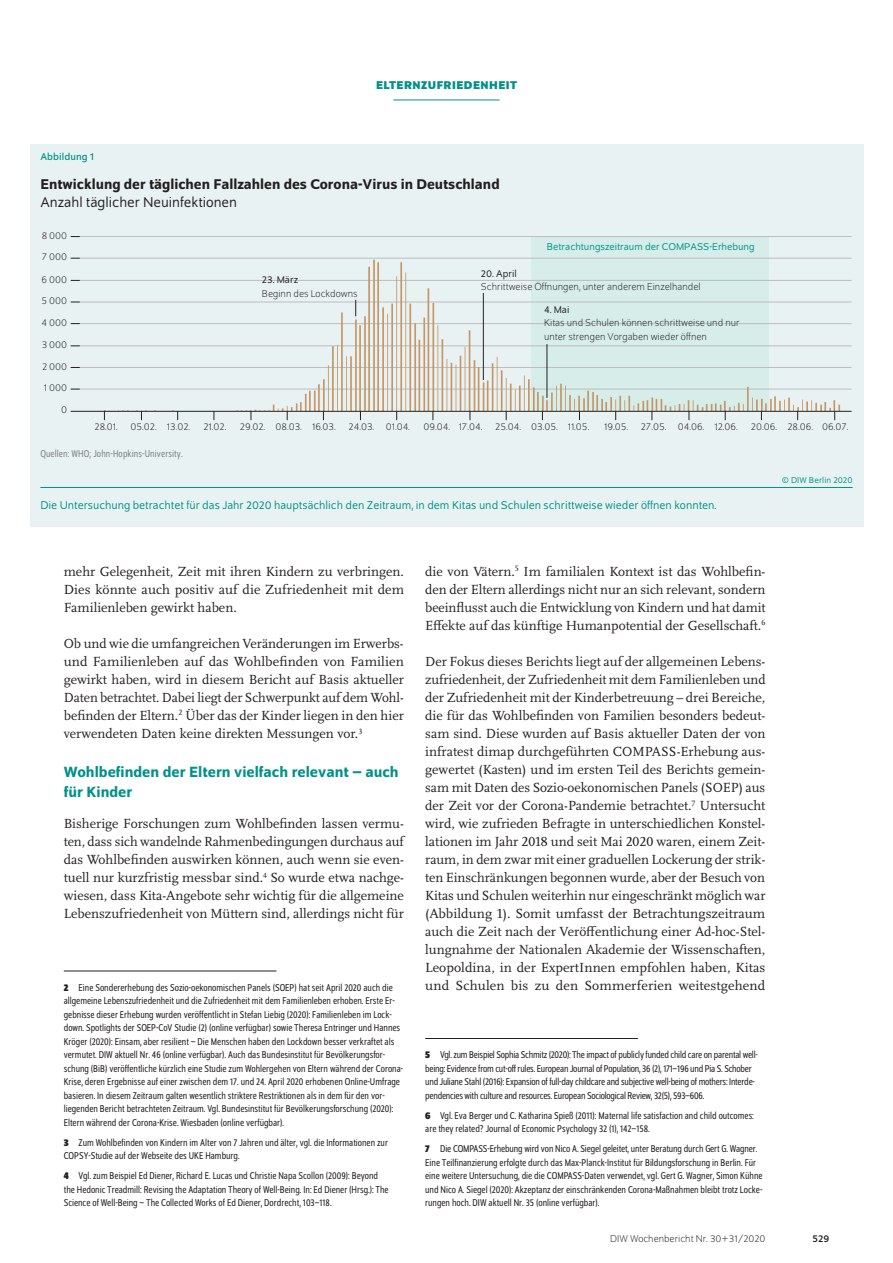
<style>
.page{position:relative;width:893px;height:1263px;background:#fff}
.page>*{position:absolute;margin:0;border:0;box-sizing:border-box;transform-origin:0 0}
.t1{font:500 15.75px/19.5px "Schumpeter";color:#009188}
.t2{font:500 15px "Schumpeter";color:#231f20}
.t3{font:15px "Schumpeter Blond";color:#231f20}
.t4{font:13.8px/18px "Scala Pro";color:#231f20;text-align:justify}
.t5{font:12px "Schumpeter Blond";color:#009188}
.t6{font:700 12px "Schumpeter";color:#009188}
.t7{font:semi-condensed 10.5px/13.5px "Schumpeter Blond";color:#231f20}
.t8{font:semi-condensed 10.5px/13.5px "Schumpeter Blond";letter-spacing:-.02em;color:#231f20}
.t9{font:300 10.5px/13.5px "Schumpeter";color:#231f20}
.t10{font:10.5px "Schumpeter Blond";color:#009188}
.t11{font:semi-condensed 10.5px "Schumpeter Blond";letter-spacing:.01em;color:#808285}
.t12{font:10.5px "Schumpeter Blond";color:#231f20}
.t13{font:10.5px "Schumpeter";letter-spacing:.01em;color:#009188}
.t14{font:10.5px "Schumpeter";color:#231f20}
.t15{font:9px "Schumpeter Blond";letter-spacing:.01em;color:#009188}
.s1{font-family:"Schumpeter";font-weight:700}
</style>
<div class="page">
<hr style="left:393px;top:100px;width:107px;height:1px;background:#009188">
<hr style="left:64px;top:970px;width:212px;height:1px;background:#231f20">
<hr style="left:425px;top:1038px;width:213px;height:1px;background:#231f20">
<div style="left:30px;top:144px;width:833px;height:382px;background:#e9f2f2"></div>
<div style="left:531px;top:237px;width:237px;height:174px;background:#d6ede9"></div>
<hr style="left:79px;top:389px;width:773px;height:1px;background:#bcbdc0">
<hr style="left:79px;top:367px;width:773px;height:1px;background:#bcbdc0">
<hr style="left:79px;top:346px;width:773px;height:1px;background:#bcbdc0">
<hr style="left:79px;top:323px;width:773px;height:1px;background:#bcbdc0">
<hr style="left:79px;top:302px;width:773px;height:1px;background:#bcbdc0">
<hr style="left:79px;top:280px;width:773px;height:1px;background:#bcbdc0">
<hr style="left:79px;top:258px;width:773px;height:1px;background:#bcbdc0">
<hr style="left:79px;top:236px;width:773px;height:1px;background:#bcbdc0">
<svg style="left:104px;top:260px;width:736px;height:151px"></svg>
<hr style="left:79px;top:411px;width:773px;height:1px;background:#231f20">
<svg style="left:355px;top:300px;width:1px;height:16px"></svg>
<hr style="left:547px;top:344px;width:1px;height:54px;background:#231f20">
<hr style="left:483px;top:293px;width:1px;height:87px;background:#231f20">
<hr style="left:40px;top:487px;width:813px;height:1px;background:#009188">
<p class="t6" style="left:376px;top:79px;width:16px">ELTERNZUFRIEDENHEIT</p>
<p class="t13" style="left:40px;top:151px;width:55px">Abbildung 1</p>
<p class="t2" style="left:40px;top:176px;width:461px">Entwicklung der täglichen Fallzahlen des Corona-Virus in Deutschland</p>
<p class="t3" style="left:40px;top:194px;width:198px">Anzahl täglicher Neuinfektionen</p>
<p class="t9" style="left:42px;top:229px;width:27px">8 000</p>
<p class="t9" style="left:42px;top:250px;width:27px">7 000</p>
<p class="t9" style="left:42px;top:273px;width:27px">6 000</p>
<p class="t9" style="left:41px;top:294px;width:27px">5 000</p>
<p class="t9" style="left:42px;top:316px;width:27px">4 000</p>
<p class="t9" style="left:42px;top:338px;width:27px">3 000</p>
<p class="t9" style="left:42px;top:360px;width:27px">2 000</p>
<p class="t9" style="left:44px;top:381px;width:25px">1 000</p>
<p class="t9" style="left:61px;top:404px;width:7px">0</p>
<p class="t12" style="left:262px;top:275px;width:38px">23. März</p>
<p class="t9" style="left:262px;top:287px;width:97px">Beginn des Lockdowns</p>
<p class="t9" style="left:95px;top:420px;width:97px">28.01. 05.02. 13.02.</p>
<p class="t9" style="left:203px;top:420px;width:24px">21.02.</p>
<p class="t9" style="left:240px;top:420px;width:172px">29.02. 08.03. 16.03. 24.03. 01.04.</p>
<p class="t9" style="left:423px;top:420px;width:28px">09.04.</p>
<p class="t11" style="left:40px;top:448px;width:144px">Quellen: WHO; John-Hopkins-University.</p>
<p class="t10" style="left:547px;top:241px;width:209px">Betrachtungszeitraum der COMPASS-Erhebung</p>
<p class="t12" style="left:481px;top:268px;width:37px">20. April</p>
<p class="t9" style="left:481px;top:280px;width:221px">Schrittweise Öffnungen, unter anderem Einzelhandel</p>
<p class="t12" style="left:544px;top:304px;width:27px">4. Mai</p>
<p class="t9" style="left:544px;top:317px;width:197px">Kitas und Schulen können schrittweise und nur unter strengen Vorgaben wieder öffnen</p>
<p class="t9" style="left:459px;top:420px;width:132px">17.04. 25.04. 03.05. 11.05.</p>
<p class="t9" style="left:604px;top:420px;width:246px">19.05. 27.05. 04.06. 12.06. 20.06. 28.06. 06.07.</p>
<p class="t15" style="left:782px;top:476px;width:72px">© DIW Berlin 2020</p>
<p class="t5" style="left:40px;top:499px;width:678px">Die Untersuchung betrachtet für das Jahr 2020 hauptsächlich den Zeitraum, in dem Kitas und Schulen schrittweise wieder öffnen konnten.</p>
<p class="t4" style="left:64px;top:562px;width:342px">mehr Gelegenheit, Zeit mit ihren Kindern zu verbringen.<br>Dies könnte auch positiv auf die Zufriedenheit mit dem Familienleben gewirkt haben.</p>
<p class="t4" style="left:64px;top:634px;width:342px">Ob und wie die umfangreichen Veränderungen im Erwerbs&shy;und Familienleben auf das Wohlbefinden von Familien gewirkt haben, wird in diesem Bericht auf Basis aktueller Daten betrachtet. Dabei liegt der Schwerpunkt auf dem Wohl&shy;befinden der Eltern.<sup>2</sup> Über das der Kinder liegen in den hier verwendeten Daten keine direkten Messungen vor.<sup>3</sup></p>
<p class="t1" style="left:64px;top:762px;width:336px">Wohlbefinden der Eltern vielfach relevant – auch für Kinder</p>
<p class="t4" style="left:64px;top:814px;width:342px">Bisherige Forschungen zum Wohlbefinden lassen vermu&shy;ten, dass sich wandelnde Rahmenbedingungen durchaus auf das Wohlbefinden auswirken können, auch wenn sie even&shy;tuell nur kurzfristig messbar sind.<sup>4</sup> So wurde etwa nachge&shy;wiesen, dass Kita-Angebote sehr wichtig für die allgemeine Lebenszufriedenheit von Müttern sind, allerdings nicht für</p>
<p class="t7" style="left:64px;top:981px;width:341px"><span class="s1">2</span> Eine Sondererhebung des Sozio-oekonomischen Panels (SOEP) hat seit April 2020 auch die allgemeine Lebenszufriedenheit und die Zufriedenheit mit dem Familienleben erhoben. Erste Er&shy;gebnisse dieser Erhebung wurden veröffentlicht in Stefan Liebig (2020): Familienleben im Lock&shy;down. Spotlights der SOEP-CoV Studie (2) (online verfügbar) sowie Theresa Entringer und Hannes Kröger (2020): Einsam, aber resilient – Die Menschen haben den Lockdown besser verkraftet als vermutet. DIW aktuell Nr. 46 (online verfügbar). Auch das Bundesinstitut für Bevölkerungsfor&shy;schung (BiB) veröffentliche kürzlich eine Studie zum Wohlergehen von Eltern während der Corona-Krise, deren Ergebnisse auf einer zwischen dem 17. und 24. April 2020 erhobenen Online-Umfrage basieren. In diesem Zeitraum galten wesentlich striktere Restriktionen als in dem für den vor&shy;liegenden Bericht betrachteten Zeitraum. Vgl. Bundesinstitut für Bevölkerungsforschung (2020):<br>Eltern während der Corona-Krise. Wiesbaden (online verfügbar).</p>
<p class="t7" style="left:64px;top:1136px;width:326px"><span class="s1">3</span> Zum Wohlbefinden von Kindern im Alter von 7 Jahren und älter, vgl. die Informationen zur<br>COPSY-Studie auf der Webseite des UKE Hamburg.</p>
<p class="t7" style="left:64px;top:1169px;width:326px"><span class="s1">4</span> Vgl. zum Beispiel Ed Diener, Richard E. Lucas und Christie Napa Scollon (2009): Beyond the Hedonic Treadmill: Revising the Adaptation Theory of Well-Being. In: Ed Diener (Hrsg.): The<br>Science of Well-Being – The Collected Works of Ed Diener, Dordrecht, 103–118.</p>
<p class="t4" style="left:425px;top:562px;width:342px">die von Vätern.<sup>5</sup> Im familialen Kontext ist das Wohlbefin&shy;den der Eltern allerdings nicht nur an sich relevant, sondern beeinflusst auch die Entwicklung von Kindern und hat damit Effekte auf das künftige Humanpotential der Gesellschaft.<sup>6</sup></p>
<p class="t4" style="left:425px;top:652px;width:342px">Der Fokus dieses Berichts liegt auf der allgemeinen Lebens&shy;zufriedenheit, der Zufriedenheit mit dem Familienleben und der Zufriedenheit mit der Kinderbetreuung – drei Bereiche, die für das Wohlbefinden von Familien besonders bedeut&shy;sam sind. Diese wurden auf Basis aktueller Daten der von infratest dimap durchgeführten COMPASS-Erhebung aus&shy;gewertet (Kasten) und im ersten Teil des Berichts gemein&shy;sam mit Daten des Sozio-oekonomischen Panels (SOEP) aus der Zeit vor der Corona-Pandemie betrachtet.<sup>7</sup> Untersucht wird, wie zufrieden Befragte in unterschiedlichen Konstel&shy;lationen im Jahr 2018 und seit Mai 2020 waren, einem Zeit&shy;raum, in dem zwar mit einer graduellen Lockerung der strik&shy;ten Einschränkungen begonnen wurde, aber der Besuch von Kitas und Schulen weiterhin nur eingeschränkt möglich war (Abbildung 1). Somit umfasst der Betrachtungszeitraum auch die Zeit nach der Veröffentlichung einer Ad-hoc-Stel&shy;lungnahme der Nationalen Akademie der Wissenschaften, Leopoldina, in der ExpertInnen empfohlen haben, Kitas und Schulen bis zu den Sommerferien weitestgehend</p>
<p class="t8" style="left:425px;top:1048px;width:334px"><span class="s1">5</span> Vgl. zum Beispiel Sophia Schmitz (2020): The impact of publicly funded child care on parental well&shy;being: Evidence from cut-off rules. European Journal of Population, 36 (2), 171–196 und Pia S. Schober und Juliane Stahl (2016): Expansion of full-day childcare and subjective well-being of mothers: Interde&shy;pendencies with culture and resources. European Sociological Review, 32(5), 593–606.</p>
<p class="t7" style="left:425px;top:1109px;width:330px"><span class="s1">6</span> Vgl. Eva Berger und C. Katharina Spieß (2011): Maternal life satisfaction and child outcomes: are they related? Journal of Economic Psychology 32 (1), 142–158.</p>
<p class="t7" style="left:425px;top:1142px;width:339px"><span class="s1">7</span> Die COMPASS-Erhebung wird von Nico A. Siegel geleitet, unter Beratung durch Gert G. Wagner.<br>Eine Teilfinanzierung erfolgte durch das Max-Planck-Institut für Bildungsforschung in Berlin. Für eine weitere Untersuchung, die die COMPASS-Daten verwendet, vgl. Gert G. Wagner, Simon Kühne und Nico A. Siegel (2020): Akzeptanz der einschränkenden Corona-Maßnahmen bleibt trotz Locke&shy;rungen hoch. DIW aktuell Nr. 35 (online verfügbar).</p>
<p class="t9" style="left:610px;top:1232px;width:157px">DIW Wochenbericht Nr. 30+31/2020</p>
<p class="t14" style="left:812px;top:1233px;width:18px">529</p>
</div>
